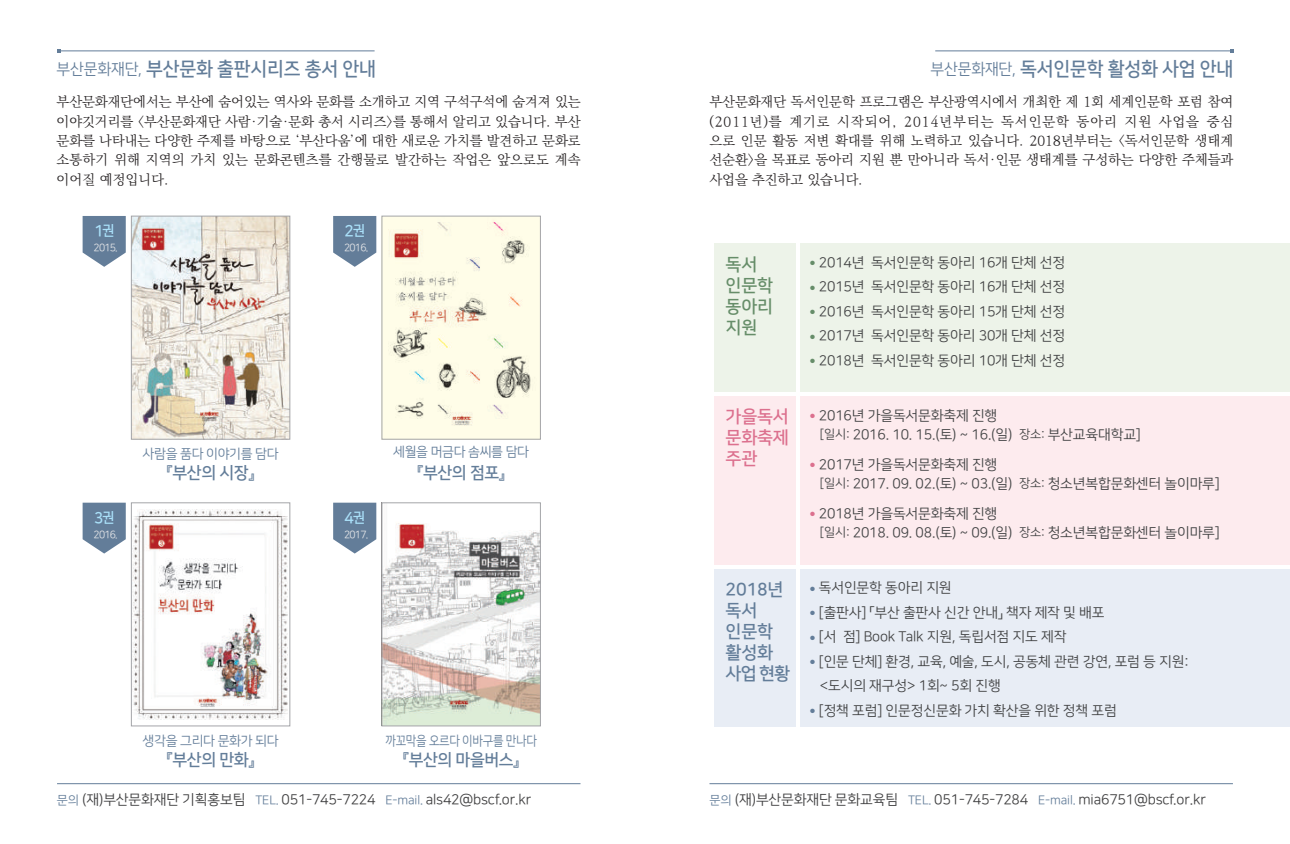
<style>
.page{position:relative;width:1290px;height:844px;background:#fff}
.page>*{position:absolute;margin:0;border:0;box-sizing:border-box;transform-origin:0 0}
.t1{font:19.25px "Nanum Square OTFB";letter-spacing:-.01em;color:#637d99;scale:.96 1}
.t2{font:17.5px/21px "Nanum Square OTFB";letter-spacing:-.01em;color:#637d99}
.t3{font:17.5px/21px "Nanum Square OTFB";letter-spacing:-.01em;color:#668d69}
.t4{font:17.5px/21px "Nanum Square OTFB";letter-spacing:-.01em;color:#dc708e;text-align:justify}
.t5{font:16.62px "Nanum Square OTFB";letter-spacing:-.025em;color:#637d99}
.t6{font:15.75px "Nanum Square OTFB";color:#aae0f9}
.t7{font:14px/19.2px "Nanum Square OTFR";letter-spacing:-.01em;color:#414243}
.t8{font:14px "Nanum Square OTFR";letter-spacing:-.01em;color:#3e3e3f}
.t9{font:13.65px/19.2px "Ko Pub Batang PL";letter-spacing:.005em;color:#231f20;text-align:justify}
.t10{font:13.3px "Nanum Square OTFR";letter-spacing:-.025em;color:#637d99}
.t11{font:13.3px "Nanum Square OTFR";letter-spacing:-.025em;color:#637d99;scale:.87 1}
.t12{font:10.5px "Nanum Square OTFR";letter-spacing:-.075em;color:#e6e7e9}
.s1{font-family:"Nanum Square OTFR";font-size:15.75px}
.s2{font-size:14px}
.s3{font-size:6.12px;color:#668d69}
.s4{font-size:6.12px;color:#dc708e}
.s5{font-size:12.25px}
.s6{font-size:6.12px;color:#637d99}
.s7{font-size:12.25px;color:#637d99}
</style>
<div class="page">
<div style="left:800px;top:243px;width:490px;height:149px;background:#edf3e9"></div>
<div style="left:714px;top:243px;width:82px;height:149px;background:#edf3e9"></div>
<div style="left:800px;top:395px;width:490px;height:169px;background:#fdebee"></div>
<div style="left:714px;top:395px;width:82px;height:169px;background:#fdebee"></div>
<div style="left:800px;top:568px;width:490px;height:158px;background:#e8edf5"></div>
<div style="left:714px;top:568px;width:82px;height:158px;background:#e8edf5"></div>
<hr style="left:59px;top:50px;width:316px;height:1px;background:#637d99">
<svg style="left:57px;top:49px;width:4px;height:4px"></svg>
<hr style="left:57px;top:783px;width:523px;height:1px;background:#637d99">
<hr style="left:935px;top:50px;width:296px;height:1px;background:#637d99">
<hr style="left:709px;top:783px;width:524px;height:1px;background:#637d99">
<img style="left:133px;top:509px;width:155px;height:211px">
<div style="left:131px;top:502px;width:159px;height:223px;border:1px solid #a4a5a9"></div>
<img style="left:384px;top:523px;width:154px;height:200px">
<div style="left:382px;top:502px;width:158px;height:223px;border:1px solid #a4a5a9"></div>
<svg style="left:83px;top:502px;width:43px;height:51px;background:#798fa7"></svg>
<img style="left:133px;top:218px;width:155px;height:219px">
<div style="left:131px;top:216px;width:159px;height:223px;border:1px solid #a4a5a9"></div>
<img style="left:384px;top:218px;width:154px;height:219px">
<div style="left:382px;top:216px;width:158px;height:223px;border:1px solid #a4a5a9"></div>
<svg style="left:83px;top:216px;width:43px;height:51px;background:#7990a7"></svg>
<svg style="left:333px;top:216px;width:43px;height:51px;background:#798fa7"></svg>
<svg style="left:333px;top:502px;width:43px;height:51px;background:#798fa7"></svg>
<h1 class="t1" style="left:57px;top:59px;width:334px"><span class="s1">부산문화재단,</span> 부산문화 출판시리즈 총서 안내</h1>
<h1 class="t1" style="left:930px;top:59px;width:317px"><span class="s1">부산문화재단,</span> 독서인문학 활성화 사업 안내</h1>
<p class="t9" style="left:57px;top:93px;width:525px">부산문화재단에서는 부산에 숨어있는 역사와 문화를 소개하고 지역 구석구석에 숨겨져 있는 이야깃거리를 &lt;부산문화재단 사람・기술・문화 총서 시리즈&gt;를 통해서 알리고 있습니다. 부산 문화를 나타내는 다양한 주제를 바탕으로 ‘부산다움’에 대한 새로운 가치를 발견하고 문화로 소통하기 위해 지역의 가치 있는 문화콘텐츠를 간행물로 발간하는 작업은 앞으로도 계속 이어질 예정입니다.</p>
<p class="t9" style="left:709px;top:93px;width:525px">부산문화재단 독서인문학 프로그램은 부산광역시에서 개최한 제 1회 세계인문학 포럼 참여 (2011년)를 계기로 시작되어, 2014년부터는 독서인문학 동아리 지원 사업을 중심 으로 인문 활동 저변 확대를 위해 노력하고 있습니다. 2018년부터는 &lt;독서인문학 생태계 선순환&gt;을 목표로 동아리 지원 뿐 만아니라 독서・인문 생태계를 구성하는 다양한 주체들과 사업을 추진하고 있습니다.</p>
<p class="t6" style="left:94px;top:222px;width:22px">1<span class="s2">권</span></p>
<p class="t12" style="left:94px;top:242px;width:26px">2015.</p>
<p class="t6" style="left:345px;top:222px;width:22px">2<span class="s2">권</span></p>
<p class="t12" style="left:344px;top:242px;width:26px">2016.</p>
<p class="t6" style="left:94px;top:509px;width:22px">3<span class="s2">권</span></p>
<p class="t12" style="left:94px;top:529px;width:26px">2016.</p>
<p class="t10" style="left:143px;top:447px;width:138px">사람을 품다 이야기를 담다</p>
<p class="t5" style="left:167px;top:464px;width:89px">『부산의 시장』</p>
<p class="t6" style="left:345px;top:509px;width:22px">4<span class="s2">권</span></p>
<p class="t12" style="left:344px;top:529px;width:26px">2017.</p>
<p class="t10" style="left:393px;top:445px;width:138px">세월을 머금다 솜씨를 담다</p>
<p class="t5" style="left:417px;top:464px;width:89px">『부산의 점포』</p>
<p class="t10" style="left:143px;top:734px;width:138px">생각을 그리다 문화가 되다</p>
<p class="t5" style="left:167px;top:750px;width:89px">『부산의 만화』</p>
<p class="t11" style="left:385px;top:734px;width:176px">까꼬막을 오르다 이바구를 만나다</p>
<p class="t5" style="left:403px;top:750px;width:118px">『부산의 마을버스』</p>
<p class="t3" style="left:725px;top:254px;width:49px">독서 인문학 동아리 지원</p>
<p class="t4" style="left:725px;top:406px;width:65px">가을독서 문화축제 주관</p>
<p class="t2" style="left:725px;top:579px;width:66px">2018년 독서 인문학 활성화 사업 현황</p>
<p class="t7" style="left:810px;top:253px;width:257px"><span class="s3">●</span> 2014년 독서인문학 동아리 16개 단체 선정</p>
<p class="t7" style="left:810px;top:277px;width:257px"><span class="s3">●</span> 2015년 독서인문학 동아리 16개 단체 선정</p>
<p class="t7" style="left:810px;top:302px;width:257px"><span class="s3">●</span> 2016년 독서인문학 동아리 15개 단체 선정</p>
<p class="t7" style="left:810px;top:326px;width:257px"><span class="s3">●</span> 2017년 독서인문학 동아리 30개 단체 선정</p>
<p class="t7" style="left:810px;top:351px;width:257px"><span class="s3">●</span> 2018년 독서인문학 동아리 10개 단체 선정</p>
<p class="t7" style="left:820px;top:406px;width:322px;text-indent:-10px"><span class="s4">●</span> 2016년 가을독서문화축제 진행<br><span class="s5">[일시:</span> 2016. 10. 15.(토) ~ 16.(일) <span class="s5">장소:</span> 부산교육대학교]</p>
<p class="t7" style="left:820px;top:455px;width:401px;text-indent:-10px"><span class="s4">●</span> 2017년 가을독서문화축제 진행<br><span class="s5">[일시:</span> 2017. 09. 02.(토) ~ 03.(일) <span class="s5">장소:</span> 청소년복합문화센터 놀이마루]</p>
<p class="t7" style="left:820px;top:504px;width:401px;text-indent:-10px"><span class="s4">●</span> 2018년 가을독서문화축제 진행<br><span class="s5">[일시:</span> 2018. 09. 08.(토) ~ 09.(일) <span class="s5">장소:</span> 청소년복합문화센터 놀이마루]</p>
<p class="t7" style="left:810px;top:578px;width:143px"><span class="s6">●</span> 독서인문학 동아리 지원</p>
<p class="t7" style="left:810px;top:602px;width:296px"><span class="s6">●</span> [출판사] 「부산 출판사 신간 안내」 책자 제작 및 배포</p>
<p class="t7" style="left:810px;top:627px;width:258px"><span class="s6">●</span> [서 점] Book Talk 지원, 독립서점 지도 제작</p>
<p class="t7" style="left:820px;top:649px;width:370px;line-height:24.5px;text-indent:-10px"><span class="s6">●</span> [인문 단체] 환경, 교육, 예술, 도시, 공동체 관련 강연, 포럼 등 지원: &lt;도시의 재구성&gt; 1회~ 5회 진행</p>
<p class="t7" style="left:810px;top:700px;width:308px"><span class="s6">●</span> [정책 포럼] 인문정신문화 가치 확산을 위한 정책 포럼</p>
<p class="t8" style="left:57px;top:792px;width:476px"><span class="s7">문의</span> (재)부산문화재단 기획홍보팀 <span class="s7">TEL.</span> 051-745-7224 <span class="s7">E-mail.</span> als42@bscf.or.kr</p>
<p class="t8" style="left:709px;top:792px;width:498px"><span class="s7">문의</span> (재)부산문화재단 문화교육팀 <span class="s7">TEL.</span> 051-745-7284 <span class="s7">E-mail.</span> mia6751@bscf.or.kr</p>
</div>
